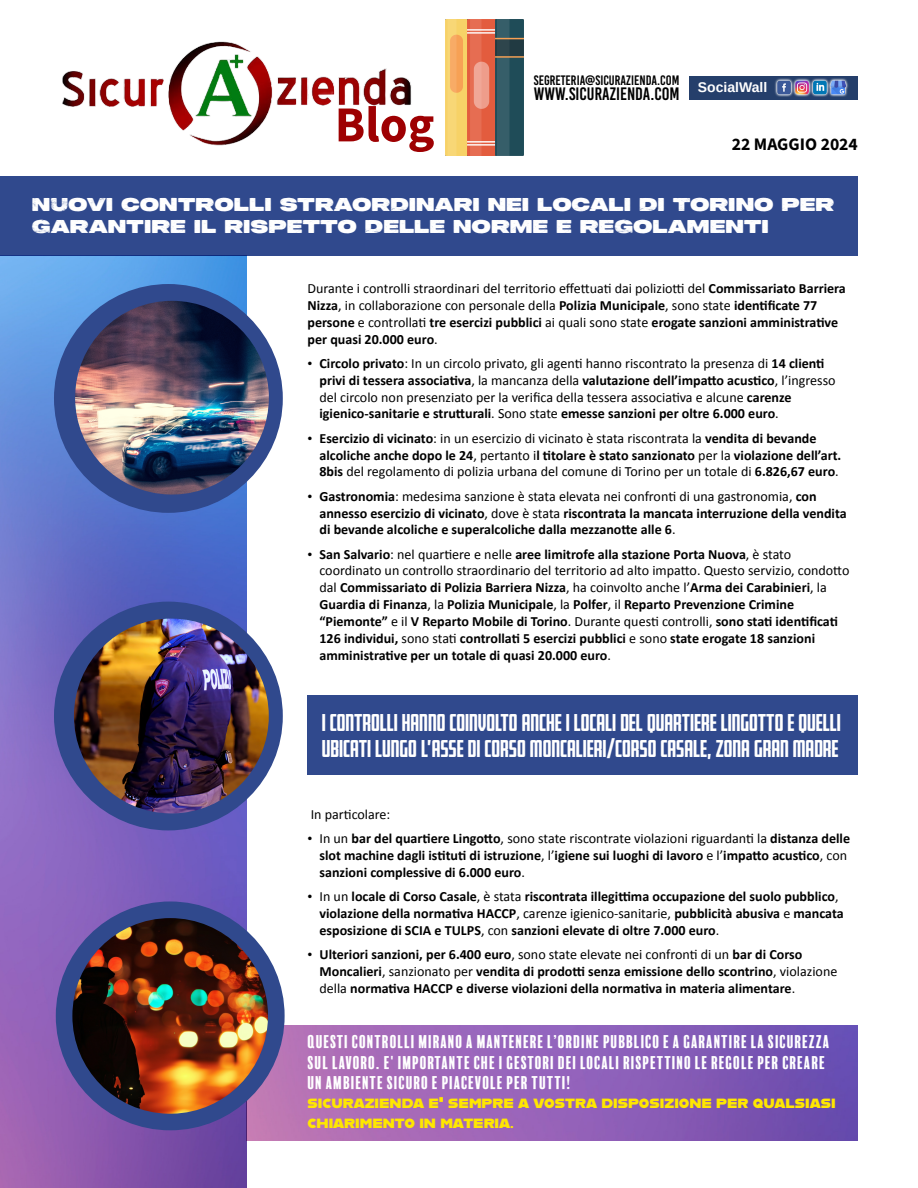
<style>
.page{position:relative;width:918px;height:1188px;background:#fff}
.page>*{position:absolute;margin:0;border:0;box-sizing:border-box;transform-origin:0 0}
.t1{font:700 50.4px "Source Sans 3";color:#9e0002}
.t2{font:900 21.3px/25.5px "Fresno";color:#fff}
.t3{font:18.6px/22.4px "Peckham Press";color:#fff}
.t4{font:18px "Bebas Kai";color:#000}
.t5{font:700 17.7px "Source Sans 3";color:#000}
.t6{font:16.95px/20.4px "Balboa Plus Fill";color:#fff}
.t7{font:15.45px/20.4px "Alfarn";color:#ffe700}
.t8{font:700 14.1px/17px "Calibri";color:#000}
.t9{font:14.1px/17px "Calibri";color:#000}
.t10{font:700 13.95px "Arimo";color:#fff}
.t11{font:13.65px "Bebas Kai";color:#000}
.s1{font-weight:700}
.s2{font-family:"Times New Roman"}
.s3{font-family:"Times New Roman";font-weight:400}
.s4{font-weight:400}
.s5{font-family:"Balboa Plus Fill";font-size:16.95px}
</style>
<div class="page">
<div style="left:0;top:176px;width:858px;height:80px;background:#30498d"></div>
<img style="left:0;top:256px;width:247px;height:932px">
<img style="left:247px;top:1025px;width:611px;height:115px">
<div style="left:308px;top:695px;width:550px;height:80px;background:#30498d"></div>
<div style="left:54px;top:284px;width:229px;height:229px;background:#30498d;border-radius:50%"></div>
<div style="left:54px;top:602px;width:229px;height:228px;background:#30498d;border-radius:50%"></div>
<div style="left:56px;top:901px;width:229px;height:229px;background:#30498d;border-radius:50%"></div>
<img style="left:75px;top:301px;width:194px;height:194px;border-radius:96px">
<img style="left:74px;top:619px;width:195px;height:194px;border-radius:97px">
<img style="left:72px;top:918px;width:196px;height:196px;border-radius:97px">
<img style="left:62px;top:19px;width:389px;height:127px">
<img style="left:445px;top:20px;width:78px;height:136px">
<div style="left:689px;top:76px;width:169px;height:23px;background:#253f6b"></div>
<img style="left:775px;top:78px;width:73px;height:19px">
<h1 class="t1" style="left:335px;top:92px;width:101px">Blog</h1>
<p class="t11" style="left:534px;top:73px;width:147px">SEGRETERIA@SICURAZIENDA.COM</p>
<p class="t4" style="left:534px;top:84px;width:147px">WWW.SICURAZIENDA.COM</p>
<p class="t10" style="left:698px;top:77px;width:71px">SocialWall</p>
<p class="t5" style="left:732px;top:133px;width:128px">22 MAGGIO 2024</p>
<h3 class="t3" style="left:32px;top:194px;width:804px">NUOVI CONTROLLI STRAORDINARI NEI LOCALI DI TORINO PER<br>GARANTIRE IL RISPETTO DELLE NORME E REGOLAMENTI</h3>
<p class="t9" style="left:308px;top:279px;width:540px">Durante i controlli straordinari del territorio effettuati dai poliziotti del <span class="s1">Commissariato Barriera Nizza</span>, in collaborazione con personale della <span class="s1">Polizia Municipale</span>, sono state <span class="s1">identificate 77 persone</span> e controllati <span class="s1">tre esercizi pubblici</span> ai quali sono state <span class="s1">erogate sanzioni amministrative per quasi 20.000 euro</span>.</p>
<p class="t9" style="left:319px;top:354px;width:518px;text-indent:-12px"><span class="s2">•</span> <span class="s1">Circolo privato</span>: In un circolo privato, gli agenti hanno riscontrato la presenza di <span class="s1">14 clienti privi di tessera associativa</span>, la mancanza della <span class="s1">valutazione dell’impatto acustico</span>, l’ingresso del circolo non presenziato per la verifica della tessera associativa e alcune <span class="s1">carenze igienico-sanitarie e strutturali</span>. Sono state <span class="s1">emesse sanzioni per oltre 6.000 euro</span>.</p>
<p class="t9" style="left:319px;top:429px;width:523px;text-indent:-12px"><span class="s2">•</span> <span class="s1">Esercizio di vicinato</span>: in un esercizio di vicinato è stata riscontrata la <span class="s1">vendita di bevande alcoliche anche dopo le 24</span>, pertanto i<span class="s1">l titolare è stato sanzionato</span> per la <span class="s1">violazione dell’art.<br>8bis</span> del regolamento di polizia urbana del comune di Torino per un totale di <span class="s1">6.826,67 euro</span>.</p>
<p class="t8" style="left:319px;top:487px;width:529px;text-indent:-12px"><span class="s3">•</span> Gastronomia<span class="s4">: medesima sanzione è stata elevata nei confronti di una gastronomia,</span> con annesso esercizio di vicinato<span class="s4">, dove è stata</span> riscontrata la mancata interruzione della vendita di bevande alcoliche e superalcoliche dalla mezzanotte alle 6<span class="s4">.</span></p>
<p class="t8" style="left:319px;top:545px;width:531px;text-indent:-12px"><span class="s3">•</span> San Salvario<span class="s4">: nel quartiere e nelle</span> aree limitrofe alla stazione Porta Nuova<span class="s4">, è stato coordinato un controllo straordinario del territorio ad alto impatto. Questo servizio, condotto dal</span> Commissariato di Polizia Barriera Nizza<span class="s4">, ha coinvolto anche l’</span>Arma dei Carabinieri<span class="s4">, la </span>Guardia di Finanza<span class="s4">, la</span> Polizia Municipale<span class="s4">, la</span> Polfer<span class="s4">, il</span> Reparto Prevenzione Crimine “Piemonte” <span class="s4">e il</span> V Reparto Mobile di Torino<span class="s4">. Durante questi controlli,</span> sono stati identificati 126 individui, <span class="s4">sono stati</span> controllati 5 esercizi pubblici <span class="s4">e sono</span> state erogate 18 sanzioni amministrative per un totale di quasi 20.000 euro<span class="s4">.</span></p>
<h2 class="t2" style="left:322px;top:710px;width:521px">I CONTROLLI HANNO COINVOLTO ANCHE I LOCALI DEL QUARTIERE LINGOTTO E QUELLI<br>UBICATI LUNGO L’ASSE DI CORSO MONCALIERI/CORSO CASALE, ZONA GRAN MADRE</h2>
<p class="t9" style="left:311px;top:806px;width:81px">In particolare:</p>
<p class="t8" style="left:319px;top:830px;width:532px;text-indent:-12px"><span class="s3">•</span> <span class="s4">In un</span> bar del quartiere Lingotto<span class="s4">, sono state riscontrate violazioni riguardanti la</span> distanza delle slot machine dagli istituti di istruzione<span class="s4">, l’</span>igiene sui luoghi di lavoro <span class="s4">e l’</span>impatto acustico<span class="s4">, con </span>sanzioni complessive di 6.000 euro<span class="s4">.</span></p>
<p class="t8" style="left:320px;top:888px;width:526px;text-indent:-12px"><span class="s3">•</span> <span class="s4">In un</span> locale di Corso Casale<span class="s4">, è stata</span> riscontrata illegittima occupazione del suolo pubblico<span class="s4">, </span>violazione della normativa HACCP<span class="s4">, carenze igienico-sanitarie,</span> pubblicità abusiva <span class="s4">e</span> mancata esposizione di SCIA e TULPS<span class="s4">, con</span> sanzioni elevate di oltre 7.000 euro<span class="s4">.</span></p>
<p class="t8" style="left:320px;top:946px;width:519px;text-indent:-12px"><span class="s3">•</span> Ulteriori sanzioni, per 6.400 euro<span class="s4">, sono state elevate nei confronti di un</span> bar di Corso<br>Moncalieri<span class="s4">, sanzionato per</span> vendita di prodotti senza emissione dello scontrino<span class="s4">, violazione della</span> normativa HACCP e diverse violazioni della normativa in materia alimentare<span class="s4">.</span></p>
<p class="t6" style="left:308px;top:1032px;width:524px">QUESTI CONTROLLI MIRANO A MANTENERE L’ORDINE PUBBLICO E A GARANTIRE LA SICUREZZA<br>SUL LAVORO. E' IMPORTANTE CHE I GESTORI DEI LOCALI RISPETTINO LE REGOLE PER CREARE<br>UN AMBIENTE SICURO E PIACEVOLE PER TUTTI!</p>
<p class="t7" style="left:308px;top:1091px;width:530px">SICURAZIENDA E' SEMPRE A VOSTRA DISPOSIZIONE PER QUALSIASI<br>CHIARIMENTO IN MATERIA<span class="s5">.</span></p>
</div>
